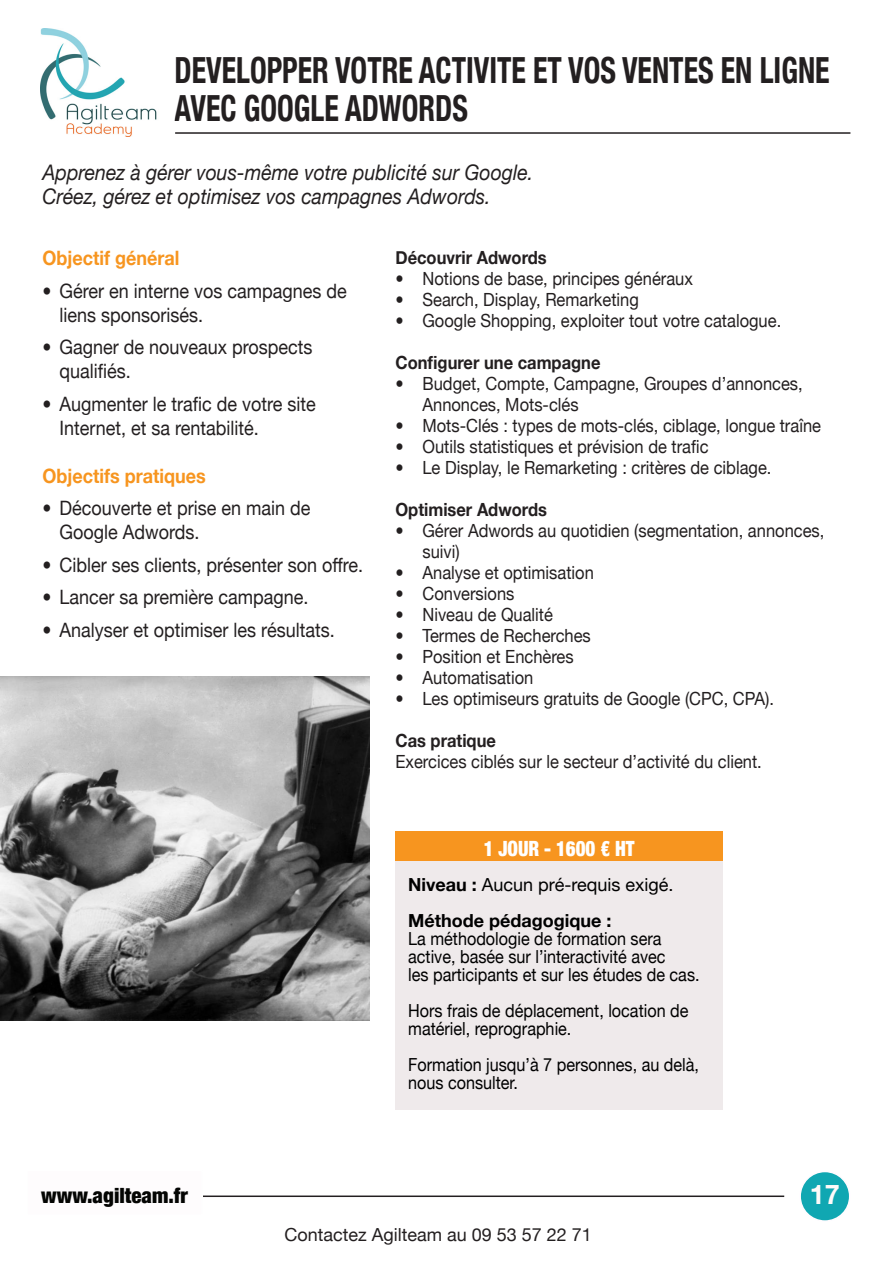
<style>
.page{position:relative;width:893px;height:1263px;background:#fff}
.page>*{position:absolute;margin:0;border:0;box-sizing:border-box;transform-origin:0 0}
.t1{font:700 condensed 36px/37.5px "Helvetica Neue";color:#231f20;scale:.83 1}
.pied_de_page{font:700 27px "Helvetica Neue";color:#fefaf9}
.pied_de_page-2{font:italic 21.45px "Helvetica Neue";color:#231f20;scale:.91 1}
.pied_de_page-3{font:900 condensed 21px "Helvetica Neue";color:#040503}
.pied_de_page-4{font:900 condensed 21px "Helvetica Neue";color:#fff;scale:.9 1}
.pied_de_page-5{font:19.8px/24px "Helvetica Neue";color:#231f20;scale:.91 1}
.pied_de_page-6{font:700 19.8px "Helvetica Neue";color:#f7951f;scale:.91 1}
.pied_de_page-7{font:18.15px/21px "Helvetica Neue";color:#231f20;scale:.91 1}
.pied_de_page-8{font:700 18.15px "Helvetica Neue";color:#231f20;scale:.91 1}
.pied_de_page-9{font:18px/18px "Helvetica Neue";color:#000;scale:.9 1}
.pied_de_page-10{font:18px "Helvetica Neue";color:#231f20}
.pied_de_page-11{font:18px "Helvetica Neue";color:#000}
.s1{font-weight:700}
</style>
<div class="page">
<img style="left:1px;top:676px;width:369px;height:344px">
<hr style="left:175px;top:132px;width:675px;height:2px;background:#231f20">
<img style="left:40px;top:28px;width:117px;height:108px">
<div style="left:395px;top:831px;width:328px;height:30px;background:#f7951f"></div>
<hr style="left:107px;top:1195px;width:677px;height:2px;background:#231f20">
<div style="left:800px;top:1171px;width:50px;height:50px;background:#10a7b2;border-radius:50%"></div>
<div style="left:799px;top:1171px;width:51px;height:51px;border:2px solid #fffcff;border-radius:50%"></div>
<div style="left:27px;top:1170px;width:175px;height:45px;background:#fefcfd"></div>
<div style="left:395px;top:861px;width:328px;height:248px;background:#efeaeb"></div>
<p class="t1" style="left:174px;top:49px;width:791px">DEVELOPPER VOTRE ACTIVITE ET VOS VENTES EN LIGNE<br>AVEC GOOGLE ADWORDS</p>
<p class="pied_de_page-2" style="left:43px;top:155px;width:541px">Apprenez à gérer vous-même votre publicité sur Google.</p>
<p class="pied_de_page-2" style="left:43px;top:179px;width:494px">Créez, gérez et optimisez vos campagnes Adwords.</p>
<p class="pied_de_page-6" style="left:43px;top:240px;width:152px">Objectif général</p>
<p class="pied_de_page-5" style="left:60px;top:277px;width:317px;text-indent:-17px">• Gérer en interne vos campagnes de liens sponsorisés.</p>
<p class="pied_de_page-5" style="left:60px;top:334px;width:280px;text-indent:-17px">• Gagner de nouveaux prospects qualifiés.</p>
<p class="pied_de_page-5" style="left:60px;top:390px;width:283px;text-indent:-17px">• Augmenter le trafic de votre site<br>Internet, et sa rentabilité.</p>
<p class="pied_de_page-6" style="left:43px;top:458px;width:181px">Objectifs pratiques</p>
<p class="pied_de_page-5" style="left:60px;top:495px;width:277px;text-indent:-17px">• Découverte et prise en main de<br>Google Adwords.</p>
<p class="pied_de_page-5" style="left:43px;top:551px;width:354px">• Cibler ses clients, présenter son offre.</p>
<p class="pied_de_page-5" style="left:43px;top:584px;width:294px">• Lancer sa première campagne.</p>
<p class="pied_de_page-5" style="left:43px;top:616px;width:323px">• Analyser et optimiser les résultats.</p>
<p class="pied_de_page-8" style="left:395px;top:241px;width:168px">Découvrir Adwords</p>
<p class="pied_de_page-7" style="left:395px;top:267px;width:328px">• Notions de base, principes généraux</p>
<p class="pied_de_page-7" style="left:395px;top:288px;width:269px">• Search, Display, Remarketing</p>
<p class="pied_de_page-7" style="left:395px;top:309px;width:425px">• Google Shopping, exploiter tout votre catalogue.</p>
<p class="pied_de_page-8" style="left:395px;top:346px;width:227px">Configurer une campagne</p>
<p class="pied_de_page-7" style="left:422px;top:372px;width:419px;text-indent:-27px">• Budget, Compte, Campagne, Groupes d’annonces,<br>Annonces, Mots-clés</p>
<p class="pied_de_page-7" style="left:395px;top:414px;width:469px">• Mots-Clés : types de mots-clés, ciblage, longue traîne</p>
<p class="pied_de_page-7" style="left:395px;top:435px;width:346px">• Outils statistiques et prévision de trafic</p>
<p class="pied_de_page-7" style="left:395px;top:456px;width:415px">• Le Display, le Remarketing : critères de ciblage.</p>
<p class="pied_de_page-8" style="left:395px;top:493px;width:168px">Optimiser Adwords</p>
<p class="pied_de_page-7" style="left:422px;top:519px;width:443px;text-indent:-27px">• Gérer Adwords au quotidien (segmentation, annonces, suivi)</p>
<p class="pied_de_page-7" style="left:395px;top:561px;width:220px">• Analyse et optimisation</p>
<p class="pied_de_page-7" style="left:395px;top:582px;width:132px">• Conversions</p>
<p class="pied_de_page-7" style="left:395px;top:603px;width:175px">• Niveau de Qualité</p>
<p class="pied_de_page-7" style="left:395px;top:624px;width:216px">• Termes de Recherches</p>
<p class="pied_de_page-7" style="left:395px;top:645px;width:197px">• Position et Enchères</p>
<p class="pied_de_page-7" style="left:395px;top:666px;width:153px">• Automatisation</p>
<p class="pied_de_page-7" style="left:395px;top:687px;width:417px">• Les optimiseurs gratuits de Google (CPC, CPA).</p>
<p class="pied_de_page-8" style="left:395px;top:724px;width:112px">Cas pratique</p>
<p class="pied_de_page-7" style="left:395px;top:750px;width:404px">Exercices ciblés sur le secteur d’activité du client.</p>
<p class="pied_de_page-4" style="left:484px;top:832px;width:169px">1 JOUR - 1600 € HT</p>
<p class="pied_de_page-11" style="left:408px;top:870px;width:267px"><span class="s1">Niveau :</span> Aucun pré-requis exigé.</p>
<p class="pied_de_page-9" style="left:408px;top:911px;width:325px"><span class="s1">Méthode pédagogique :<br></span>La méthodologie de formation sera active, basée sur l’interactivité avec<br>les participants et sur les études de cas.</p>
<p class="pied_de_page-9" style="left:408px;top:1001px;width:313px">Hors frais de déplacement, location de matériel, reprographie.</p>
<p class="pied_de_page-9" style="left:408px;top:1055px;width:325px">Formation jusqu’à 7 personnes, au delà, nous consulter.</p>
<p class="pied_de_page-3" style="left:41px;top:1178px;width:148px">www.agilteam.fr</p>
<p class="pied_de_page" style="left:810px;top:1170px;width:32px">17</p>
<p class="pied_de_page-10" style="left:284px;top:1219px;width:309px">Contactez Agilteam au 09 53 57 22 71</p>
</div>
